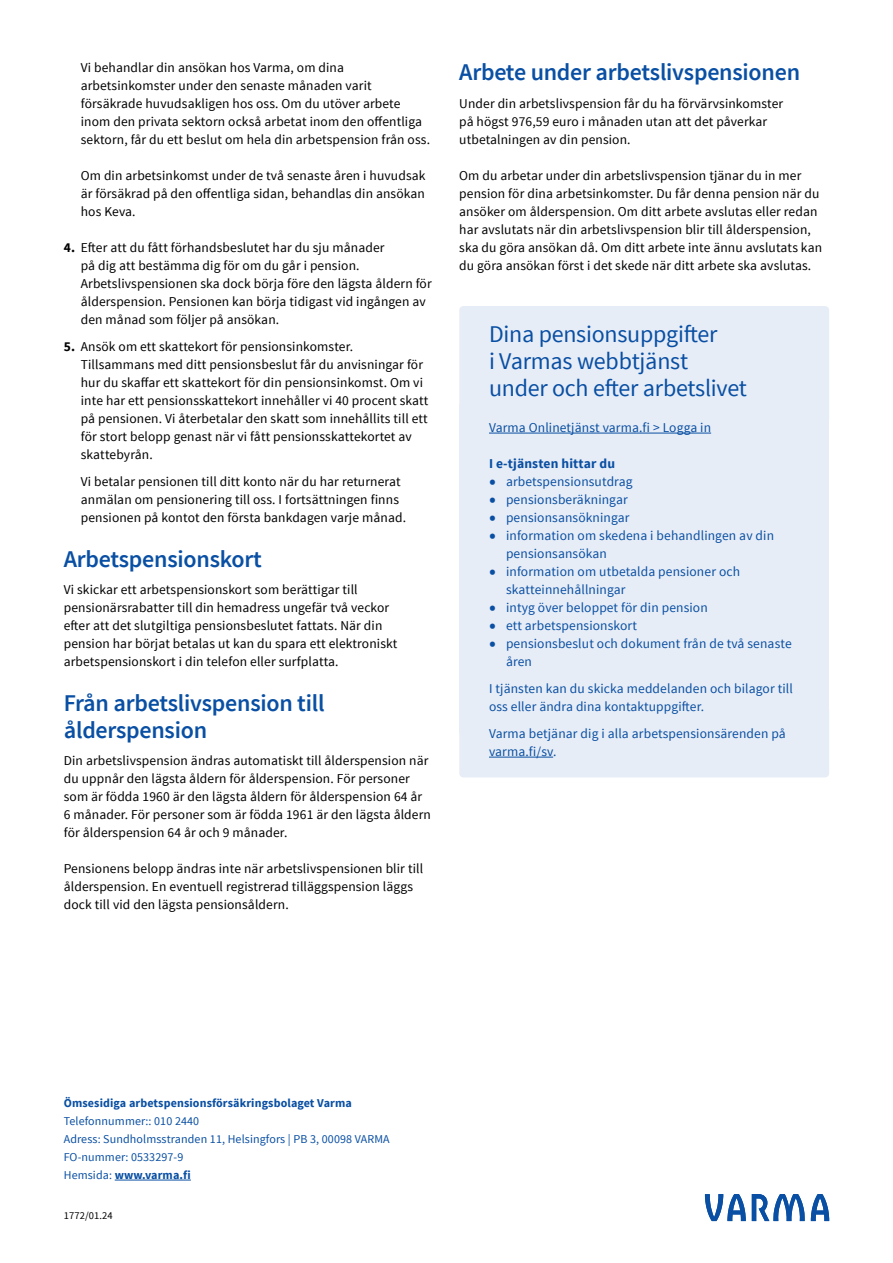
<style>
.page{position:relative;width:893px;height:1263px;background:#fff}
.page>*{position:absolute;margin:0;border:0;box-sizing:border-box;transform-origin:0 0}
.Loppulaatikko__otsikko{font:24px/27px "Source Sans Pro";letter-spacing:-.01em;color:#094fa3}
._2__Otsikko{font:600 24px/27px "Source Sans Pro";letter-spacing:-.01em;color:#094fa3}
._2__Otsikko_1_rivi{font:600 24px "Source Sans Pro";letter-spacing:-.01em;color:#094fa3}
.leipis{font:13.5px/18px "Source Sans Pro";letter-spacing:.01em;color:#000}
.Loppulaatikko__mammy{font:13.5px/18px "Source Sans Pro";letter-spacing:.01em;color:#094fa3}
.Loppulaatikko__viimeinen_kappale{font:13.5px/18px "Source Sans Pro";letter-spacing:.01em;color:#094fa3}
.Loppulaatikko__valiotsikko{font:700 13.5px "Source Sans Pro";letter-spacing:.01em;color:#094fa3}
.osoitetiedot{font:12px "Source Sans Pro";letter-spacing:.01em;color:#094fa3}
.osoitetiedot__otsikko{font:700 12px "Source Sans Pro";letter-spacing:.01em;color:#094fa3}
.osoitetiedot-2{font:700 12px "Source Sans Pro";letter-spacing:.01em;color:#094fa3}
.t1{font:10.5px "Source Sans Pro";letter-spacing:.01em;color:#000}
.s1{font-weight:700}
.s2{font-size:22.5px}
.s3{font-weight:400}
</style>
<div class="page">
<div style="left:459px;top:306px;width:370px;height:98px;background:#e7edf6"></div>
<div style="left:459px;top:404px;width:370px;height:49px;background:#e7edf6"></div>
<hr style="left:489px;top:433px;width:222px;height:1px;background:#094fa3">
<div style="left:459px;top:451px;width:370px;height:59px;background:#e7edf6"></div>
<div style="left:459px;top:505px;width:370px;height:74px;background:#e7edf6"></div>
<div style="left:459px;top:577px;width:370px;height:59px;background:#e7edf6"></div>
<div style="left:459px;top:613px;width:370px;height:74px;background:#e7edf6"></div>
<div style="left:459px;top:665px;width:370px;height:67px;background:#e7edf6"></div>
<div style="left:459px;top:732px;width:370px;height:45px;background:#e7edf6"></div>
<hr style="left:489px;top:757px;width:64px;height:1px;background:#094fa3">
<hr style="left:115px;top:1180px;width:76px;height:1px;background:#094fa3">
<img style="left:704px;top:1194px;width:126px;height:28px">
<p class="leipis" style="left:81px;top:59px;width:351px">Vi behandlar din ansökan hos Varma, om dina arbetsinkomster under den senaste månaden varit försäkrade huvudsakligen hos oss. Om du utöver arbete inom den privata sektorn också arbetat inom den offentliga sektorn, får du ett beslut om hela din arbetspension från oss.</p>
<p class="leipis" style="left:81px;top:167px;width:346px;text-align:justify">Om din arbetsinkomst under de två senaste åren i huvudsak är försäkrad på den offentliga sidan, behandlas din ansökan hos Keva.</p>
<p class="leipis" style="left:81px;top:239px;width:352px;text-indent:-17px"><span class="s1">4.</span> Efter att du fått förhandsbeslutet har du sju månader<br>på dig att bestämma dig för om du går i pension.<br>Arbetslivspensionen ska dock börja före den lägsta åldern för ålderspension. Pensionen kan börja tidigast vid ingången av den månad som följer på ansökan.</p>
<p class="leipis" style="left:81px;top:338px;width:349px;text-indent:-17px"><span class="s1">5.</span> Ansök om ett skattekort för pensionsinkomster.<br>Tillsammans med ditt pensionsbeslut får du anvisningar för hur du skaffar ett skattekort för din pensionsinkomst. Om vi inte har ett pensionsskattekort innehåller vi 40 procent skatt på pensionen. Vi återbetalar den skatt som innehållits till ett för stort belopp genast när vi fått pensionsskattekortet av skattebyrån.</p>
<p class="leipis" style="left:81px;top:473px;width:327px">Vi betalar pensionen till ditt konto när du har returnerat anmälan om pensionering till oss. I fortsättningen finns pensionen på kontot den första bankdagen varje månad.</p>
<h2 class="_2__Otsikko" style="left:64px;top:546px;width:200px">Arbetspensionskort</h2>
<p class="leipis" style="left:64px;top:581px;width:335px">Vi skickar ett arbetspensionskort som berättigar till pensionärsrabatter till din hemadress ungefär två veckor efter att det slutgiltiga pensionsbeslutet fattats. När din pension har börjat betalas ut kan du spara ett elektroniskt arbetspensionskort i din telefon eller surfplatta.</p>
<h2 class="_2__Otsikko" style="left:64px;top:690px;width:262px">Från arbetslivspension till ålderspension</h2>
<p class="leipis" style="left:64px;top:752px;width:369px">Din arbetslivspension ändras automatiskt till ålderspension när du uppnår den lägsta åldern för ålderspension. För personer som är födda 1960 är den lägsta åldern för ålderspension 64 år 6 månader. För personer som är födda 1961 är den lägsta åldern för ålderspension 64 år och 9 månader.</p>
<p class="leipis" style="left:64px;top:860px;width:361px">Pensionens belopp ändras inte när arbetslivspensionen blir till ålderspension. En eventuell registrerad tilläggspension läggs dock till vid den lägsta pensionsåldern.</p>
<h2 class="_2__Otsikko_1_rivi" style="left:459px;top:56px;width:342px">Arbete under arbetslivspensionen</h2>
<p class="leipis" style="left:459px;top:95px;width:325px">Under din arbetslivspension får du ha förvärvsinkomster på högst 976,59 euro i månaden utan att det påverkar utbetalningen av din pension.</p>
<p class="leipis" style="left:459px;top:167px;width:364px">Om du arbetar under din arbetslivspension tjänar du in mer pension för dina arbetsinkomster. Du får denna pension när du ansöker om ålderspension. Om ditt arbete avslutas eller redan har avslutats när din arbetslivspension blir till ålderspension, ska du göra ansökan då. Om ditt arbete inte ännu avslutats kan du göra ansökan först i det skede när ditt arbete ska avslutas.</p>
<h2 class="Loppulaatikko__otsikko" style="left:489px;top:321px;width:259px">Dina pensionsuppgifter<br>i Varmas webbtjänst under och efter arbetslivet</h2>
<p class="Loppulaatikko__mammy" style="left:489px;top:419px;width:224px">Varma Onlinetjänst varma.fi &gt; Logga in</p>
<h3 class="Loppulaatikko__valiotsikko" style="left:489px;top:455px;width:127px">I e-tjänsten hittar du</h3>
<p class="Loppulaatikko__mammy" style="left:489px;top:473px;width:145px"><span class="s2">•</span> arbetspensionsutdrag</p>
<p class="Loppulaatikko__mammy" style="left:489px;top:491px;width:140px"><span class="s2">•</span> pensionsberäkningar</p>
<p class="Loppulaatikko__mammy" style="left:489px;top:509px;width:142px"><span class="s2">•</span> pensionsansökningar</p>
<p class="Loppulaatikko__mammy" style="left:506px;top:527px;width:270px;text-indent:-17px"><span class="s2">•</span> information om skedena i behandlingen av din pensionsansökan</p>
<p class="Loppulaatikko__mammy" style="left:506px;top:563px;width:236px;text-indent:-17px"><span class="s2">•</span> information om utbetalda pensioner och skatteinnehållningar</p>
<p class="Loppulaatikko__mammy" style="left:489px;top:599px;width:220px"><span class="s2">•</span> intyg över beloppet för din pension</p>
<p class="Loppulaatikko__mammy" style="left:489px;top:617px;width:149px"><span class="s2">•</span> ett arbetspensionskort</p>
<p class="Loppulaatikko__mammy" style="left:506px;top:635px;width:287px;text-indent:-17px"><span class="s2">•</span> pensionsbeslut och dokument från de två senaste åren</p>
<p class="Loppulaatikko__mammy" style="left:489px;top:680px;width:305px">I tjänsten kan du skicka meddelanden och bilagor till oss eller ändra dina kontaktuppgifter.</p>
<p class="Loppulaatikko__viimeinen_kappale" style="left:489px;top:725px;width:298px">Varma betjänar dig i alla arbetspensionsärenden på varma.fi/sv.</p>
<p class="osoitetiedot__otsikko" style="left:64px;top:1095px;width:290px">Ömsesidiga arbetspensionsförsäkringsbolaget Varma</p>
<p class="osoitetiedot" style="left:64px;top:1114px;width:137px">Telefonnummer:: 010 2440</p>
<p class="osoitetiedot" style="left:64px;top:1132px;width:327px">Adress: Sundholmsstranden 11, Helsingfors | PB 3, 00098 VARMA</p>
<p class="osoitetiedot" style="left:64px;top:1150px;width:121px">FO-nummer: 0533297-9</p>
<p class="osoitetiedot-2" style="left:64px;top:1167px;width:129px"><span class="s3">Hemsida:</span> www.varma.fi</p>
<p class="t1" style="left:64px;top:1208px;width:50px">1772/01.24</p>
</div>
